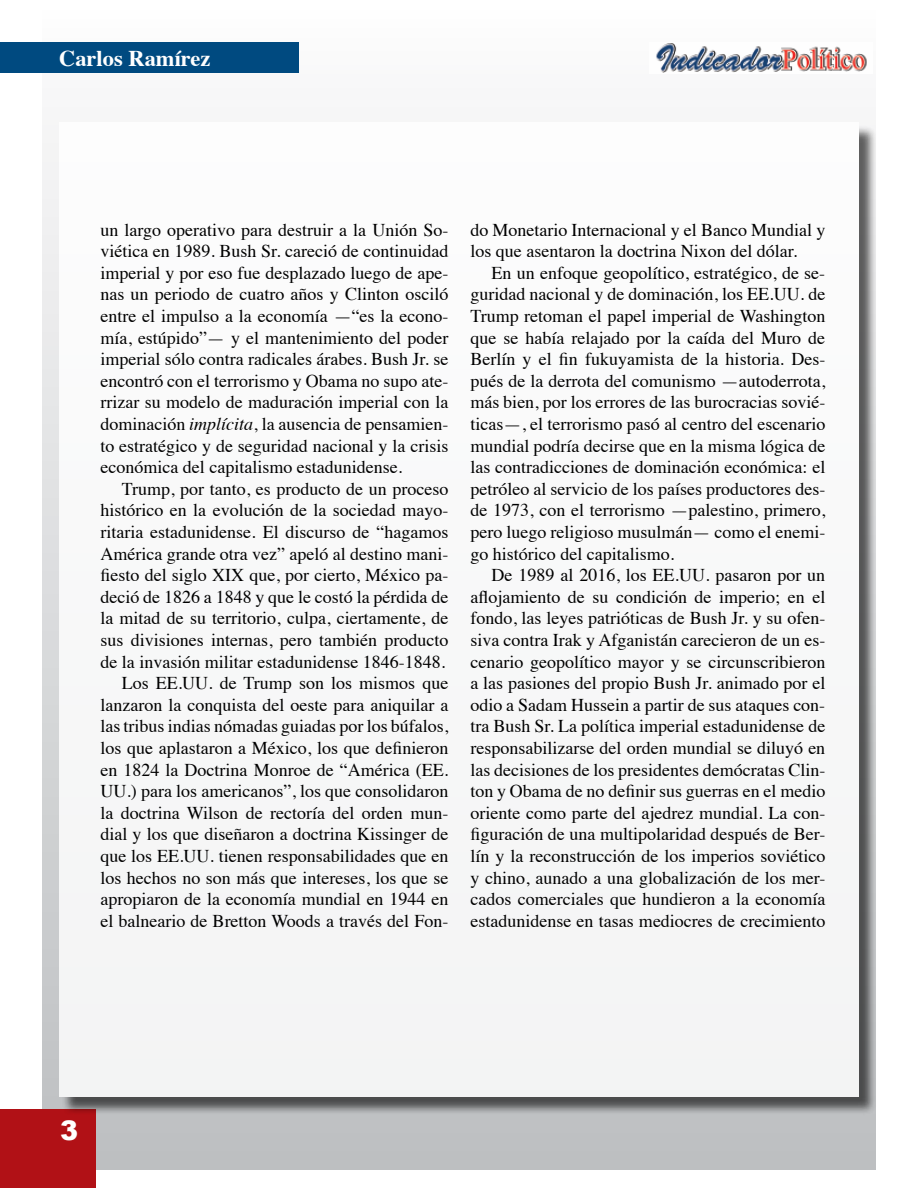
<style>
.page{position:relative;width:918px;height:1188px;background:#fff}
.page>*{position:absolute;margin:0;border:0;box-sizing:border-box;transform-origin:0 0}
.t1{font:900 27px "Arial";color:#fff}
.t2{font:700 22.5px "Times";color:#fff}
.t3{font:18px/21.6px "Times";color:#000;text-align:justify}
.s1{font-style:italic}
</style>
<div class="page">
<div style="left:43px;top:0;width:832px;height:1169px;background:linear-gradient(to bottom,#fcfcfc,#bcbfc1)"></div>
<div style="left:0;top:43px;width:299px;height:30px;background:#004a80"></div>
<hr style="left:917px;top:43px;width:1px;height:30px;background:#004a80">
<div style="left:0;top:1110px;width:96px;height:78px;background:#b11116"></div>
<img style="left:649px;top:43px;width:224px;height:30px">
<div style="left:62px;top:125px;width:816px;height:991px;background:#000;opacity:.75"></div>
<div style="left:59px;top:122px;width:800px;height:975px;background:#f8f8f9"></div>
<p class="t2" style="left:59px;top:37px;width:153px">Carlos Ramírez</p>
<p class="t3" style="left:100px;top:217px;width:349px">un largo operativo para destruir a la Unión So&shy;viética en 1989. Bush Sr. careció de continuidad imperial y por eso fue desplazado luego de ape&shy;nas un periodo de cuatro años y Clinton osciló entre el impulso a la economía —“es la econo&shy;mía, estúpido”— y el mantenimiento del poder imperial sólo contra radicales árabes. Bush Jr. se encontró con el terrorismo y Obama no supo ate&shy;rrizar su modelo de maduración imperial con la dominación <span class="s1">implícita</span>, la ausencia de pensamien&shy;to estratégico y de seguridad nacional y la crisis económica del capitalismo estadunidense.</p>
<p class="t3" style="left:100px;top:476px;width:349px;text-align:right">Trump, por tanto, es producto de un proceso histórico en la evolución de la sociedad mayo&shy;ritaria estadunidense. El discurso de “hagamos América grande otra vez” apeló al destino mani&shy;fiesto del siglo XIX que, por cierto, México pa&shy;deció de 1826 a 1848 y que le costó la pérdida de la mitad de su territorio, culpa, ciertamente, de sus divisiones internas, pero también producto de la invasión militar estadunidense 1846-1848.<br>Los EE.UU. de Trump son los mismos que lanzaron la conquista del oeste para aniquilar a las tribus indias nómadas guiadas por los búfalos, los que aplastaron a México, los que definieron en 1824 la Doctrina Monroe de “América (EE.<br>UU.) para los americanos”, los que consolidaron la doctrina Wilson de rectoría del orden mun&shy;dial y los que diseñaron a doctrina Kissinger de que los EE.UU. tienen responsabilidades que en los hechos no son más que intereses, los que se apropiaron de la economía mundial en 1944 en el balneario de Bretton Woods a través del Fon-</p>
<p class="t3" style="left:470px;top:217px;width:356px">do Monetario Internacional y el Banco Mundial y los que asentaron la doctrina Nixon del dólar.</p>
<p class="t3" style="left:470px;top:260px;width:356px;text-indent:21px">En un enfoque geopolítico, estratégico, de se&shy;guridad nacional y de dominación, los EE.UU. de Trump retoman el papel imperial de Washington que se había relajado por la caída del Muro de Berlín y el fin fukuyamista de la historia. Des&shy;pués de la derrota del comunismo —autoderrota, más bien, por los errores de las burocracias sovié&shy;ticas—, el terrorismo pasó al centro del escenario mundial podría decirse que en la misma lógica de las contradicciones de dominación económica: el petróleo al servicio de los países productores des&shy;de 1973, con el terrorismo —palestino, primero, pero luego religioso musulmán— como el enemi&shy;go histórico del capitalismo.</p>
<p class="t3" style="left:470px;top:563px;width:356px;text-indent:21px">De 1989 al 2016, los EE.UU. pasaron por un aflojamiento de su condición de imperio; en el fondo, las leyes patrióticas de Bush Jr. y su ofen&shy;siva contra Irak y Afganistán carecieron de un es&shy;cenario geopolítico mayor y se circunscribieron a las pasiones del propio Bush Jr. animado por el odio a Sadam Hussein a partir de sus ataques con&shy;tra Bush Sr. La política imperial estadunidense de responsabilizarse del orden mundial se diluyó en las decisiones de los presidentes demócratas Clin&shy;ton y Obama de no definir sus guerras en el medio oriente como parte del ajedrez mundial. La con&shy;figuración de una multipolaridad después de Ber&shy;lín y la reconstrucción de los imperios soviético y chino, aunado a una globalización de los mer&shy;cados comerciales que hundieron a la economía estadunidense en tasas mediocres de crecimiento</p>
<h1 class="t1" style="left:60px;top:1111px;width:20px">3</h1>
</div>
